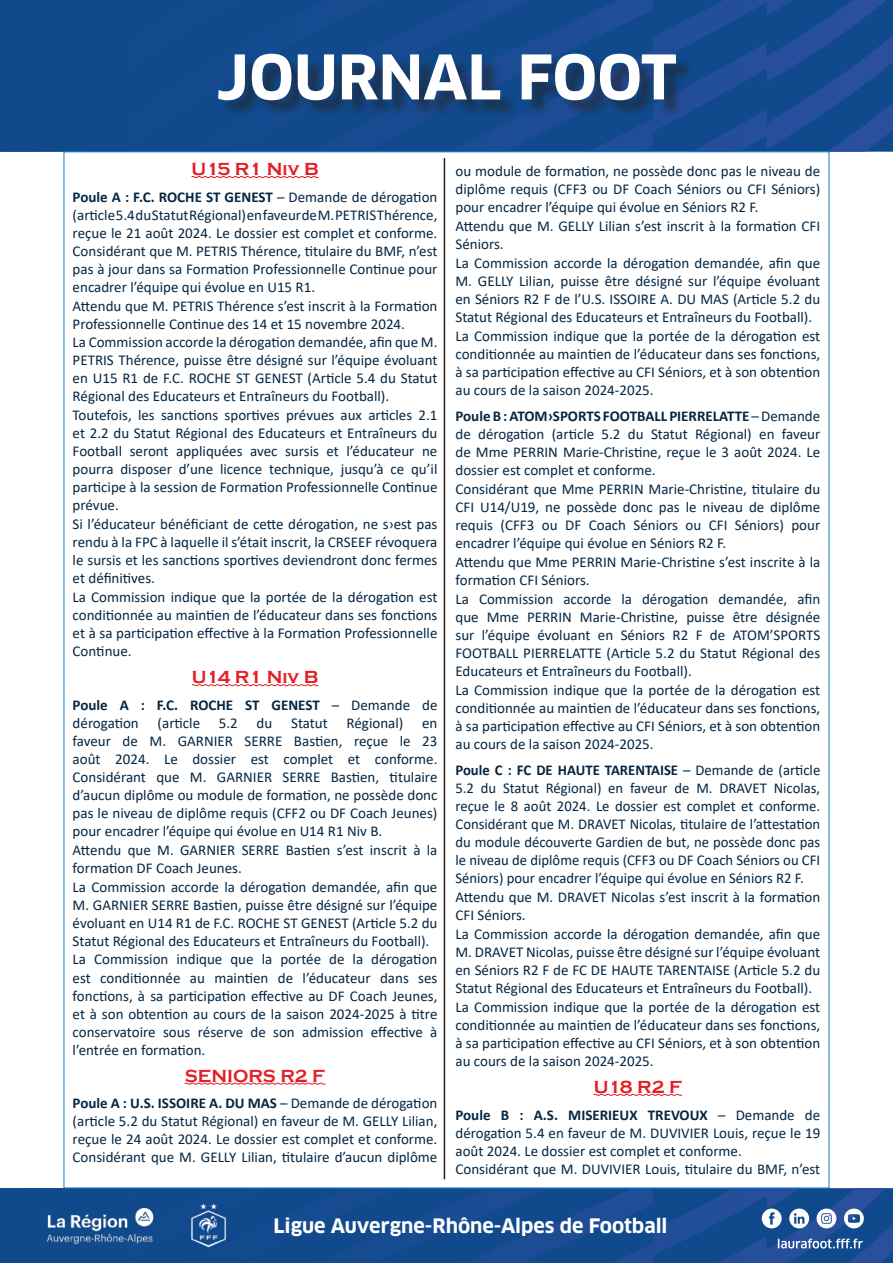
<style>
.page{position:relative;width:893px;height:1263px;background:#fff}
.page>*{position:absolute;margin:0;border:0;box-sizing:border-box;transform-origin:0 0}
.t1{font:700 60px "Clan OT";color:#fff}
.t2{font:700 19.5px "Clan OT";color:#fff}
.t3{font:700 18px "Copperplate Gothic";color:#e41e25}
.t4{font:15px/18.1px "Calibri";color:#052642}
.t5{font:700 15px/18px "Calibri";color:#052642}
.s1{font-weight:700}
.s2{font-weight:400}
</style>
<div class="page">
<svg style="left:0;top:0;width:893px;height:152px;background:#144b8f"></svg>
<svg style="left:0;top:1188px;width:893px;height:75px;background:#1c5193"></svg>
<div style="left:221px;top:56px;width:474px;height:62px;background:#231f20;opacity:.56"></div>
<svg style="left:191px;top:176px;width:128px;height:2px"></svg>
<svg style="left:191px;top:684px;width:128px;height:2px"></svg>
<svg style="left:184px;top:1082px;width:142px;height:3px"></svg>
<svg style="left:593px;top:1093px;width:90px;height:3px"></svg>
<hr style="left:444px;top:158px;width:1px;height:1021px;background:#231f20">
<h1 class="t1" style="left:216px;top:42px;width:462px">JOURNAL FOOT</h1>
<p class="t3" style="left:192px;top:159px;width:128px">U15 R1 Niv B</p>
<p class="t4" style="left:73px;top:187px;width:366px"><span class="s1">Poule A : F.C. ROCHE ST GENEST</span> – Demande de dérogation (article 5.4 du Statut Régional) en faveur de M. PETRIS Thérence, reçue le 21 août 2024. Le dossier est complet et conforme.<br>Considérant que M. PETRIS Thérence, titulaire du BMF, n’est pas à jour dans sa Formation Professionnelle Continue pour encadrer l’équipe qui évolue en U15 R1.<br>Attendu que M. PETRIS Thérence s’est inscrit à la Formation Professionnelle Continue des 14 et 15 novembre 2024.<br>La Commission accorde la dérogation demandée, afin que M.<br>PETRIS Thérence, puisse être désigné sur l’équipe évoluant en U15 R1 de F.C. ROCHE ST GENEST (Article 5.4 du Statut Régional des Educateurs et Entraîneurs du Football).<br>Toutefois, les sanctions sportives prévues aux articles 2.1 et 2.2 du Statut Régional des Educateurs et Entraîneurs du Football seront appliquées avec sursis et l’éducateur ne pourra disposer d’une licence technique, jusqu’à ce qu’il participe à la session de Formation Professionnelle Continue prévue.<br>Si l’éducateur bénéficiant de cette dérogation, ne s›est pas rendu à la FPC à laquelle il s’était inscrit, la CRSEEF révoquera le sursis et les sanctions sportives deviendront donc fermes et définitives.<br>La Commission indique que la portée de la dérogation est conditionnée au maintien de l’éducateur dans ses fonctions et à sa participation effective à la Formation Professionnelle Continue.</p>
<p class="t3" style="left:192px;top:667px;width:128px">U14 R1 Niv B</p>
<p class="t5" style="left:73px;top:696px;width:366px">Poule A : F.C. ROCHE ST GENEST <span class="s2">– Demande de dérogation</span></p>
<p class="t4" style="left:158px;top:713px;width:116px">(article 5.2 du</p>
<p class="t4" style="left:291px;top:713px;width:114px">Statut Régional)</p>
<p class="t4" style="left:73px;top:713px;width:366px;text-indent:349px">en faveur de M. GARNIER SERRE Bastien, reçue le 23 août 2024. Le dossier est complet et conforme.<br>Considérant que M. GARNIER SERRE Bastien, titulaire d’aucun diplôme ou module de formation, ne possède donc pas le niveau de diplôme requis (CFF2 ou DF Coach Jeunes) pour encadrer l’équipe qui évolue en U14 R1 Niv B.<br>Attendu que M. GARNIER SERRE Bastien s’est inscrit à la formation DF Coach Jeunes.<br>La Commission accorde la dérogation demandée, afin que M. GARNIER SERRE Bastien, puisse être désigné sur l’équipe évoluant en U14 R1 de F.C. ROCHE ST GENEST (Article 5.2 du Statut Régional des Educateurs et Entraîneurs du Football).<br>La Commission indique que la portée de la dérogation est conditionnée au maintien de l’éducateur dans ses fonctions, à sa participation effective au DF Coach Jeunes, et à son obtention au cours de la saison 2024-2025 à titre conservatoire sous réserve de son admission effective à l’entrée en formation.</p>
<p class="t3" style="left:185px;top:1066px;width:142px">SENIORS R2 F</p>
<p class="t4" style="left:73px;top:1094px;width:366px;text-align:justify"><span class="s1">Poule A : U.S. ISSOIRE A. DU MAS</span> – Demande de dérogation (article 5.2 du Statut Régional) en faveur de M. GELLY Lilian, reçue le 24 août 2024. Le dossier est complet et conforme.<br>Considérant que M. GELLY Lilian, titulaire d’aucun diplôme</p>
<p class="t4" style="left:455px;top:162px;width:366px">ou module de formation, ne possède donc pas le niveau de diplôme requis (CFF3 ou DF Coach Séniors ou CFI Séniors) pour encadrer l’équipe qui évolue en Séniors R2 F.<br>Attendu que M. GELLY Lilian s’est inscrit à la formation CFI Séniors.<br>La Commission accorde la dérogation demandée, afin que M. GELLY Lilian, puisse être désigné sur l’équipe évoluant en Séniors R2 F de l’U.S. ISSOIRE A. DU MAS (Article 5.2 du Statut Régional des Educateurs et Entraîneurs du Football).<br>La Commission indique que la portée de la dérogation est conditionnée au maintien de l’éducateur dans ses fonctions, à sa participation effective au CFI Séniors, et à son obtention au cours de la saison 2024-2025.</p>
<p class="t4" style="left:455px;top:407px;width:366px"><span class="s1">Poule B : ATOM›SPORTS FOOTBALL PIERRELATTE</span> – Demande de dérogation (article 5.2 du Statut Régional) en faveur de Mme PERRIN Marie-Christine, reçue le 3 août 2024. Le dossier est complet et conforme.<br>Considérant que Mme PERRIN Marie-Christine, titulaire du CFI U14/U19, ne possède donc pas le niveau de diplôme requis (CFF3 ou DF Coach Séniors ou CFI Séniors) pour encadrer l’équipe qui évolue en Séniors R2 F.<br>Attendu que Mme PERRIN Marie-Christine s’est inscrite à la formation CFI Séniors.<br>La Commission accorde la dérogation demandée, afin que Mme PERRIN Marie-Christine, puisse être désignée sur l’équipe évoluant en Séniors R2 F de ATOM’SPORTS FOOTBALL PIERRELATTE (Article 5.2 du Statut Régional des Educateurs et Entraîneurs du Football).<br>La Commission indique que la portée de la dérogation est conditionnée au maintien de l’éducateur dans ses fonctions, à sa participation effective au CFI Séniors, et à son obtention au cours de la saison 2024-2025.</p>
<p class="t4" style="left:455px;top:761px;width:366px"><span class="s1">Poule C : FC DE HAUTE TARENTAISE</span> – Demande de (article 5.2 du Statut Régional) en faveur de M. DRAVET Nicolas, reçue le 8 août 2024. Le dossier est complet et conforme.<br>Considérant que M. DRAVET Nicolas, titulaire de l’attestation du module découverte Gardien de but, ne possède donc pas le niveau de diplôme requis (CFF3 ou DF Coach Séniors ou CFI Séniors) pour encadrer l’équipe qui évolue en Séniors R2 F.<br>Attendu que M. DRAVET Nicolas s’est inscrit à la formation CFI Séniors.<br>La Commission accorde la dérogation demandée, afin que M. DRAVET Nicolas, puisse être désigné sur l’équipe évoluant en Séniors R2 F de FC DE HAUTE TARENTAISE (Article 5.2 du Statut Régional des Educateurs et Entraîneurs du Football).<br>La Commission indique que la portée de la dérogation est conditionnée au maintien de l’éducateur dans ses fonctions, à sa participation effective au CFI Séniors, et à son obtention au cours de la saison 2024-2025.</p>
<p class="t3" style="left:594px;top:1077px;width:90px">U18 R2 F</p>
<p class="t4" style="left:455px;top:1105px;width:366px"><span class="s1">Poule B : A.S. MISERIEUX TREVOUX</span> – Demande de dérogation 5.4 en faveur de M. DUVIVIER Louis, reçue le 19 août 2024. Le dossier est complet et conforme.<br>Considérant que M. DUVIVIER Louis, titulaire du BMF, n’est</p>
<h2 class="t2" style="left:273px;top:1214px;width:396px">Ligue Auvergne-Rhône-Alpes de Football</h2>
</div>
